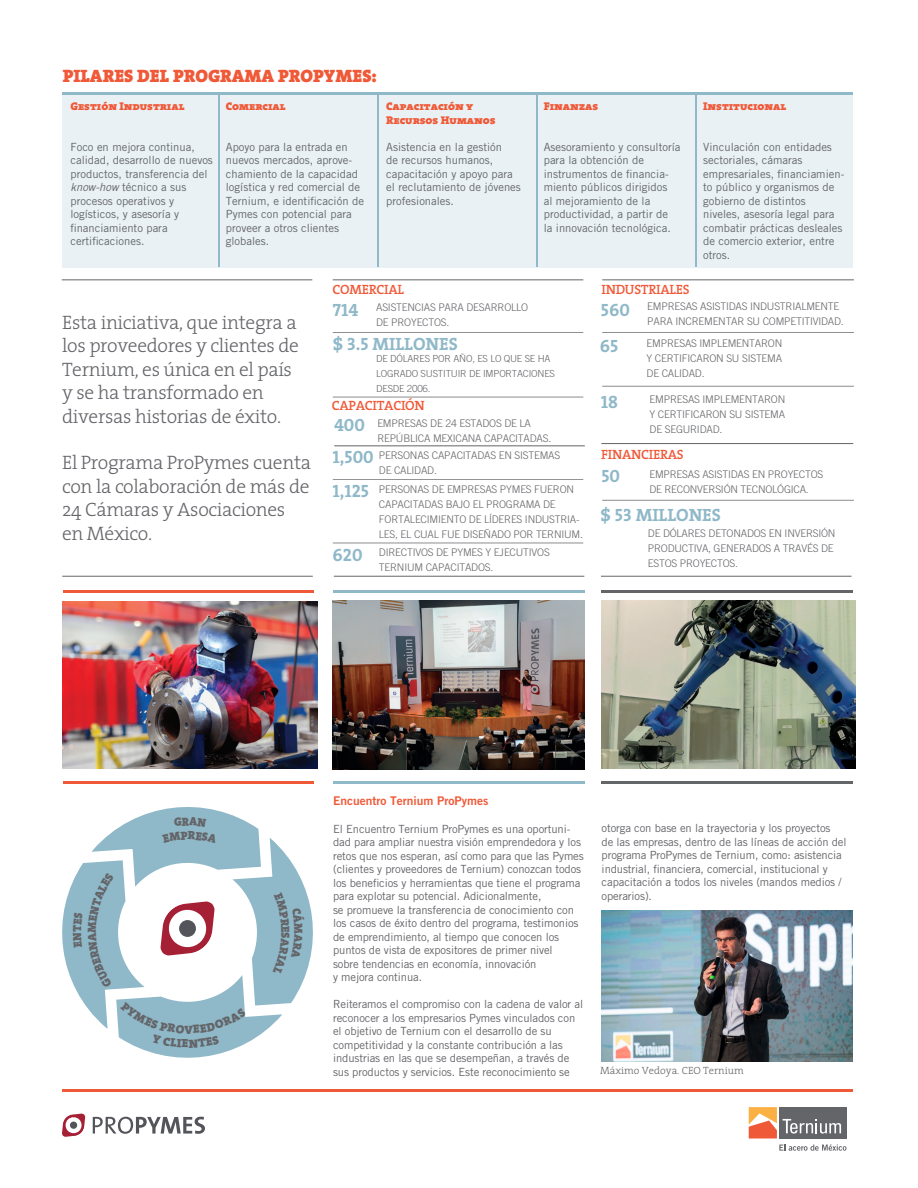
<style>
.page{position:relative;width:918px;height:1188px;background:#fff}
.page>*{position:absolute;margin:0;border:0;box-sizing:border-box;transform-origin:0 0}
.t1{font:300 19.5px/23.4px "The Serif";letter-spacing:-.02em;color:#646569}
.t2{font:18px "The Serif Black Caps";color:#f05938}
.t3{font:17.85px/31.7px "The Serif Bold Caps";color:#8fb8c8}
.t4{font:13.5px "The Serif Semi Bold Caps";letter-spacing:-.02em;color:#f05938}
.t5{font:12px "Trade Gothic LT Std Bd 2";color:#f05938}
.t6{font:11.25px/13.5px "Trade Gothic LT Std";letter-spacing:-.01em;color:#646569}
.t7{font:11.25px/13.5px "The Serif Black Caps";color:#f05938}
.t8{font:300 10.5px/15px "Trade Gothic";letter-spacing:-.02em;color:#646569}
.t9{font:300 10.5px "The Serif";color:#646569}
.t10{font:300 9.75px/15px "Trade Gothic";letter-spacing:-.02em;color:#646569}
.s1{font-style:italic}
.s2{font-family:"The Serif Bold Caps";font-weight:400;font-size:17.85px;color:#8fb8c8}
</style>
<div class="page">
<img style="left:63px;top:602px;width:254px;height:166px">
<div style="left:62px;top:92px;width:791px;height:175px;background:#e9f1f4"></div>
<hr style="left:219px;top:93px;width:1px;height:174px;background:#8fb8c8">
<hr style="left:377px;top:93px;width:2px;height:174px;background:#8fb8c8">
<hr style="left:536px;top:93px;width:2px;height:174px;background:#8fb8c8">
<hr style="left:695px;top:93px;width:1px;height:174px;background:#8fb8c8">
<hr style="left:63px;top:590px;width:251px;height:3px;background:#f05938">
<hr style="left:333px;top:590px;width:252px;height:3px;background:#8fb8c8">
<hr style="left:601px;top:591px;width:252px;height:2px;background:#646569">
<hr style="left:63px;top:781px;width:251px;height:3px;background:#f05938">
<hr style="left:333px;top:781px;width:252px;height:3px;background:#8fb8c8">
<hr style="left:601px;top:781px;width:252px;height:3px;background:#646569">
<img style="left:333px;top:600px;width:251px;height:169px">
<img style="left:602px;top:600px;width:253px;height:168px">
<hr style="left:63px;top:92px;width:790px;height:3px;background:#8fb8c8">
<svg style="left:749px;top:1107px;width:97px;height:44px"></svg>
<svg style="left:93px;top:1117px;width:112px;height:17px"></svg>
<svg style="left:62px;top:1114px;width:23px;height:23px"></svg>
<div style="left:70px;top:1122px;width:7px;height:7px;background:#54555a;border-radius:50%"></div>
<hr style="left:62px;top:1089px;width:791px;height:3px;background:#f05938">
<hr style="left:333px;top:279px;width:250px;height:1px;background:#646569">
<hr style="left:333px;top:397px;width:250px;height:1px;background:#646569">
<hr style="left:333px;top:332px;width:250px;height:1px;background:#646569">
<hr style="left:333px;top:479px;width:250px;height:1px;background:#646569">
<hr style="left:333px;top:543px;width:250px;height:1px;background:#646569">
<hr style="left:62px;top:279px;width:250px;height:1px;background:#646569">
<hr style="left:62px;top:576px;width:251px;height:1px;background:#646569">
<hr style="left:334px;top:576px;width:250px;height:1px;background:#646569">
<hr style="left:334px;top:445px;width:251px;height:1px;background:#646569">
<hr style="left:601px;top:443px;width:252px;height:1px;background:#646569">
<hr style="left:601px;top:576px;width:250px;height:1px;background:#646569">
<hr style="left:602px;top:279px;width:252px;height:1px;background:#646569">
<hr style="left:602px;top:332px;width:252px;height:1px;background:#646569">
<hr style="left:602px;top:386px;width:252px;height:1px;background:#646569">
<hr style="left:602px;top:500px;width:252px;height:1px;background:#646569">
<img style="left:601px;top:911px;width:251px;height:151px">
<svg style="left:62px;top:807px;width:251px;height:251px"></svg>
<h2 class="t2" style="left:63px;top:61px;width:315px">PILARES DEL PROGRAMA PROPYMES:</h2>
<p class="t7" style="left:70px;top:99px;width:116px">Gestión Industrial</p>
<p class="t6" style="left:70px;top:140px;width:144px">Foco en mejora continua, calidad, desarrollo de nuevos productos, transferencia del <span class="s1">know-how</span> técnico a sus procesos operativos y logísticos, y asesoría y financiamiento para certificaciones.</p>
<p class="t7" style="left:226px;top:99px;width:61px">Comercial</p>
<p class="t6" style="left:226px;top:140px;width:140px">Apoyo para la entrada en nuevos mercados, aprove&shy;chamiento de la capacidad logística y red comercial de<br>Ternium, e identificación de<br>Pymes con potencial para proveer a otros clientes globales.</p>
<p class="t7" style="left:386px;top:99px;width:111px">Capacitación y<br>Recursos Humanos</p>
<p class="t6" style="left:386px;top:140px;width:136px">Asistencia en la gestión<br>de recursos humanos, capacitación y apoyo para el reclutamiento de jóvenes profesionales.</p>
<p class="t7" style="left:544px;top:99px;width:56px">Finanzas</p>
<p class="t6" style="left:544px;top:140px;width:138px">Asesoramiento y consultoría para la obtención de instrumentos de financia&shy;miento públicos dirigidos<br>al mejoramiento de la productividad, a partir de<br>la innovación tecnológica.</p>
<p class="t7" style="left:703px;top:99px;width:85px">Institucional</p>
<p class="t6" style="left:703px;top:140px;width:143px">Vinculación con entidades sectoriales, cámaras empresariales, financiamien&shy;to público y organismos de gobierno de distintos niveles, asesoría legal para combatir prácticas desleales de comercio exterior, entre otros.</p>
<h1 class="t1" style="left:62px;top:310px;width:238px">Esta iniciativa, que integra a los proveedores y clientes de<br>Ternium, es única en el país y se ha transformado en diversas historias de éxito.</h1>
<h1 class="t1" style="left:62px;top:451px;width:251px">El Programa ProPymes cuenta con la colaboración de más de<br>24 Cámaras y Asociaciones en México.</h1>
<p class="t4" style="left:333px;top:279px;width:73px">COMERCIAL</p>
<p class="t8" style="left:376px;top:300px;width:154px">ASISTENCIAS PARA DESARROLLO<br>DE PROYECTOS.</p>
<p class="t10" style="left:376px;top:351px;width:180px">DE DÓLARES POR AÑO, ES LO QUE SE HA<br>LOGRADO SUSTITUIR DE IMPORTACIONES<br>DESDE 2006.</p>
<p class="t4" style="left:332px;top:394px;width:94px">CAPACITACIÓN</p>
<h3 class="t3" style="left:333px;top:292px;width:126px;line-height:34.3px">714<br>$ 3.5 MILLONES</h3>
<p class="t8" style="left:377px;top:415px;width:175px">EMPRESAS DE 24 ESTADOS DE LA<br>REPÚBLICA MEXICANA CAPACITADAS.</p>
<h3 class="t3" style="left:333px;top:409px;width:43px">400<br>1,500</h3>
<h3 class="t3" style="left:333px;top:475px;width:38px">1,125</h3>
<p class="t8" style="left:379px;top:448px;width:183px">PERSONAS CAPACITADAS EN SISTEMAS<br>DE CALIDAD.</p>
<p class="t8" style="left:379px;top:481px;width:206px">PERSONAS DE EMPRESAS PYMES FUERON CAPACITADAS BAJO EL PROGRAMA DE FORTALECIMIENTO DE LÍDERES INDUSTRIA-LES, EL CUAL FUE DISEÑADO POR TERNIUM.</p>
<h3 class="t3" style="left:333px;top:538px;width:31px">620</h3>
<p class="t8" style="left:379px;top:545px;width:172px">DIRECTIVOS DE PYMES Y EJECUTIVOS<br>TERNIUM CAPACITADOS.</p>
<p class="t4" style="left:601px;top:279px;width:90px">INDUSTRIALES</p>
<p class="t8" style="left:647px;top:299px;width:198px;text-indent:-46px"><span class="s2">560</span> EMPRESAS ASISTIDAS INDUSTRIALMENTE<br>PARA INCREMENTAR SU COMPETITIVIDAD.</p>
<h3 class="t3" style="left:600px;top:330px;width:20px">65</h3>
<h3 class="t3" style="left:601px;top:386px;width:19px">18</h3>
<p class="t8" style="left:647px;top:336px;width:137px;text-align:justify">EMPRESAS IMPLEMENTARON Y CERTIFICARON SU SISTEMA DE CALIDAD.</p>
<p class="t8" style="left:650px;top:392px;width:137px;text-align:justify">EMPRESAS IMPLEMENTARON Y CERTIFICARON SU SISTEMA DE SEGURIDAD.</p>
<p class="t4" style="left:601px;top:443px;width:84px">FINANCIERAS</p>
<h3 class="t3" style="left:601px;top:460px;width:20px">50</h3>
<p class="t8" style="left:649px;top:467px;width:176px">EMPRESAS ASISTIDAS EN PROYECTOS<br>DE RECONVERSIÓN TECNOLÓGICA.</p>
<h3 class="t3" style="left:601px;top:499px;width:122px">$ 53 MILLONES</h3>
<p class="t8" style="left:648px;top:526px;width:189px">DE DÓLARES DETONADOS EN INVERSIÓN<br>PRODUCTIVA, GENERADOS A TRAVÉS DE<br>ESTOS PROYECTOS.</p>
<p class="t5" style="left:333px;top:793px;width:157px">Encuentro Ternium ProPymes</p>
<p class="t6" style="left:333px;top:822px;width:252px">El Encuentro Ternium ProPymes es una oportuni&shy;dad para ampliar nuestra visión emprendedora y los retos que nos esperan, así como para que las Pymes (clientes y proveedores de Ternium) conozcan todos los beneficios y herramientas que tiene el programa para explotar su potencial. Adicionalmente,<br>se promueve la transferencia de conocimiento con los casos de éxito dentro del programa, testimonios de emprendimiento, al tiempo que conocen los puntos de vista de expositores de primer nivel<br>sobre tendencias en economía, innovación<br>y mejora continua.</p>
<p class="t6" style="left:333px;top:997px;width:252px">Reiteramos el compromiso con la cadena de valor al reconocer a los empresarios Pymes vinculados con el objetivo de Ternium con el desarrollo de su competitividad y la constante contribución a las industrias en las que se desempeñan, a través de sus productos y servicios. Este reconocimiento se</p>
<p class="t6" style="left:602px;top:821px;width:246px">otorga con base en la trayectoria y los proyectos<br>de las empresas, dentro de las líneas de acción del programa ProPymes de Ternium, como: asistencia industrial, financiera, comercial, institucional y capacitación a todos los niveles (mandos medios / operarios).</p>
<p class="t9" style="left:600px;top:1062px;width:145px">Máximo Vedoya. CEO Ternium</p>
</div>
